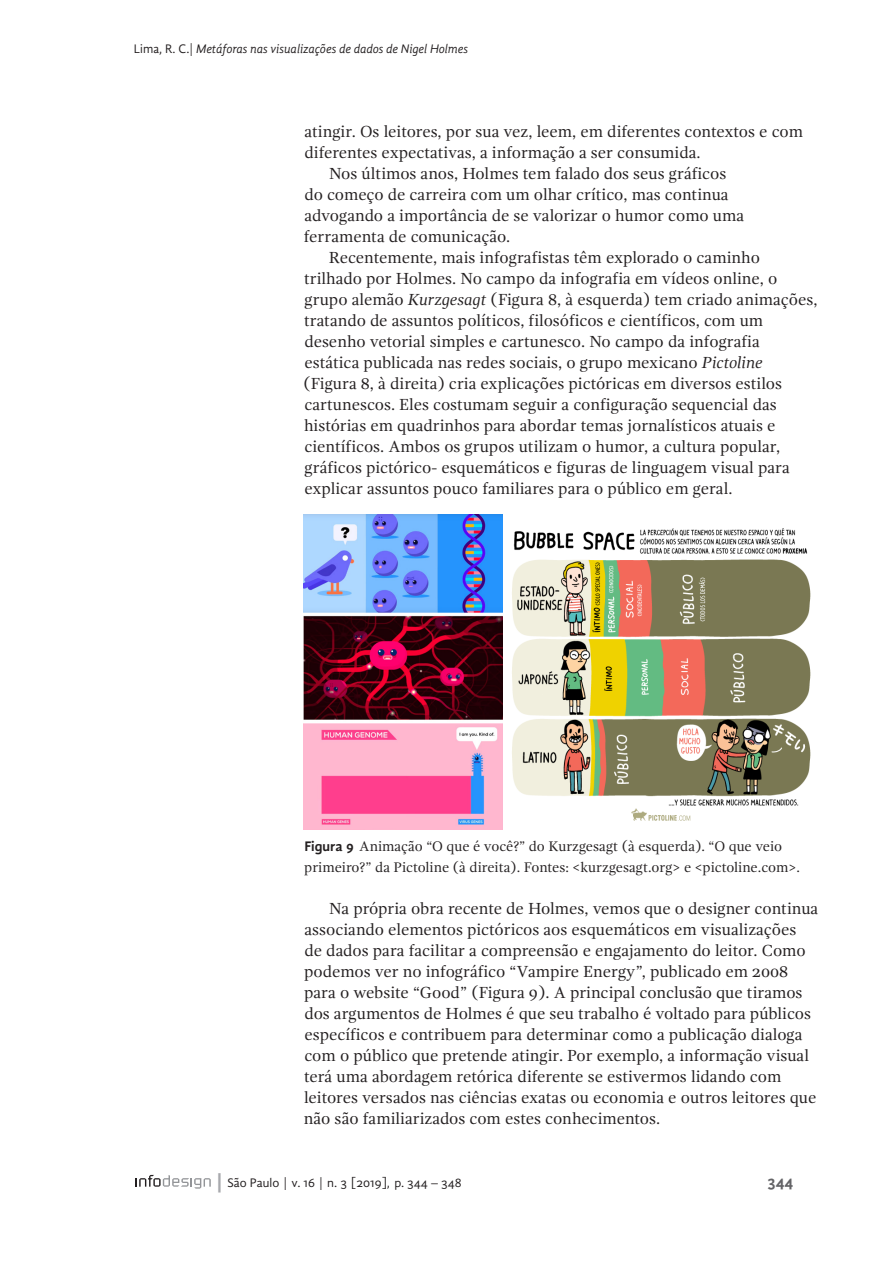
<style>
.page{position:relative;width:893px;height:1263px;background:#fff}
.page>*{position:absolute;margin:0;border:0;box-sizing:border-box;transform-origin:0 0}
.PT_Corpo_de_texto{font:16.5px/21px "Gandhi Serif";color:#231f20}
.t1{font:700 16.5px "Gandhi Sans";color:#636366}
.t2{font:14.25px/21px "Gandhi Serif";color:#231f20}
.t3{font:italic 12.75px "Gandhi Sans";color:#231f20}
.t4{font:12.75px "Gandhi Sans";color:#231f20}
.s1{font-style:normal}
.s2{font-style:italic}
.s3{font-family:"Gandhi Sans";font-weight:700}
.s4{font-size:19.2px;color:#a8a9ad}
</style>
<div class="page">
<svg style="left:136px;top:1175px;width:75px;height:13px"></svg>
<img style="left:303px;top:515px;width:508px;height:315px">
<p class="t3" style="left:134px;top:41px;width:336px"><span class="s1">Lima, R. C.|</span> Metáforas nas visualizações de dados de Nigel Holmes</p>
<p class="PT_Corpo_de_texto" style="left:304px;top:121px;width:500px">atingir. Os leitores, por sua vez, leem, em diferentes contextos e com diferentes expectativas, a informação a ser consumida.</p>
<p class="PT_Corpo_de_texto" style="left:304px;top:163px;width:442px;text-indent:25px">Nos últimos anos, Holmes tem falado dos seus gráficos do começo de carreira com um olhar crítico, mas continua advogando a importância de se valorizar o humor como uma ferramenta de comunicação.</p>
<p class="PT_Corpo_de_texto" style="left:303px;top:247px;width:516px;text-indent:26px">Recentemente, mais infografistas têm explorado o caminho trilhado por Holmes. No campo da infografia em vídeos online, o grupo alemão <span class="s2">Kurzgesagt</span> (Figura 8, à esquerda) tem criado animações, tratando de assuntos políticos, filosóficos e científicos, com um desenho vetorial simples e cartunesco. No campo da infografia estática publicada nas redes sociais, o grupo mexicano <span class="s2">Pictoline </span>(Figura 8, à direita) cria explicações pictóricas em diversos estilos cartunescos. Eles costumam seguir a configuração sequencial das histórias em quadrinhos para abordar temas jornalísticos atuais e científicos. Ambos os grupos utilizam o humor, a cultura popular, gráficos pictórico- esquemáticos e figuras de linguagem visual para explicar assuntos pouco familiares para o público em geral.</p>
<p class="t2" style="left:304px;top:835px;width:497px"><span class="s3">Figura 9</span> Animação “O que é você?” do Kurzgesagt (à esquerda). “O que veio primeiro?” da Pictoline (à direita). Fontes: &lt;kurzgesagt.org&gt; e &lt;pictoline.com&gt;.</p>
<p class="PT_Corpo_de_texto" style="left:304px;top:898px;width:516px;text-indent:25px">Na própria obra recente de Holmes, vemos que o designer continua associando elementos pictóricos aos esquemáticos em visualizações<br>de dados para facilitar a compreensão e engajamento do leitor. Como podemos ver no infográfico “Vampire Energy”, publicado em 2008 para o website “Good” (Figura 9). A principal conclusão que tiramos dos argumentos de Holmes é que seu trabalho é voltado para públicos específicos e contribuem para determinar como a publicação dialoga com o público que pretende atingir. Por exemplo, a informação visual terá uma abordagem retórica diferente se estivermos lidando com leitores versados nas ciências exatas ou economia e outros leitores que não são familiarizados com estes conhecimentos.</p>
<p class="t4" style="left:214px;top:1175px;width:249px"><span class="s4">|</span>São Paulo | v. 16 | n. 3 [2019], p. 344 – 348</p>
<p class="t1" style="left:767px;top:1171px;width:27px">344</p>
</div>
